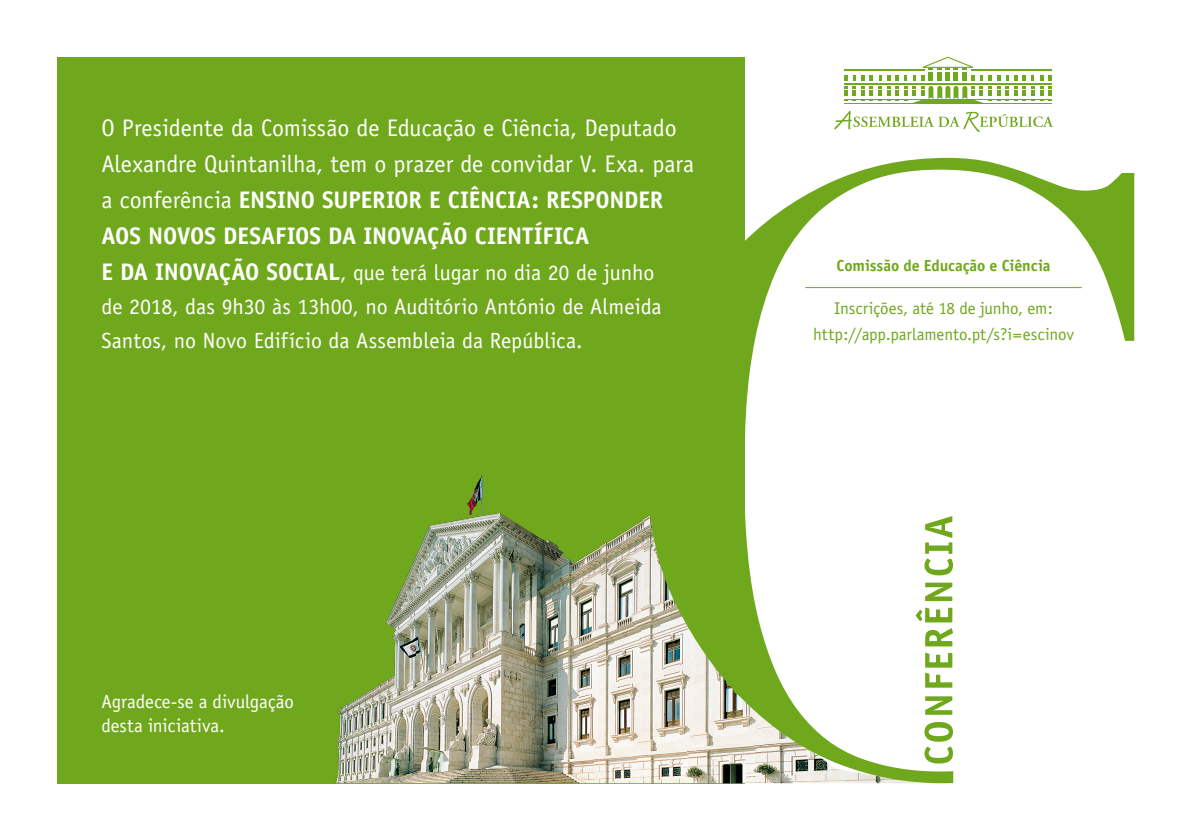
<style>
.page{position:relative;width:1191px;height:840px;background:#fff}
.page>*{position:absolute;margin:0;border:0;box-sizing:border-box;transform-origin:0 0}
.t1{font:24px/36px "Officina Sans";letter-spacing:-.005em;color:#fff}
.t2{font:22px/34px "Officina Sans";color:#fff}
.t3{font:19px/24px "Officina Sans";letter-spacing:-.005em;color:#fff}
.t4{font:17px/26px "Officina Sans";letter-spacing:-.005em;color:#70a81d;text-align:center}
.t5{font:700 16px "Officina Sans";letter-spacing:-.005em;color:#70a81d}
.s1{font-weight:700}
.s2{font-weight:700;font-size:24px}
</style>
<div class="page">
<div style="left:57px;top:57px;width:687px;height:725px;background:#70a81d"></div>
<img style="left:335px;top:474px;width:313px;height:308px">
<svg style="left:834px;top:111px;width:219px;height:21px"></svg>
<svg style="left:870px;top:75px;width:11px;height:26px"></svg>
<svg style="left:844px;top:75px;width:20px;height:26px"></svg>
<svg style="left:997px;top:75px;width:11px;height:26px"></svg>
<svg style="left:1014px;top:75px;width:20px;height:26px"></svg>
<svg style="left:1040px;top:75px;width:11px;height:26px"></svg>
<svg style="left:887px;top:75px;width:104px;height:28px"></svg>
<hr style="left:844px;top:84px;width:207px;height:1px;background:#70a81d">
<hr style="left:844px;top:103px;width:207px;height:1px;background:#70a81d">
<hr style="left:844px;top:99px;width:207px;height:1px;background:#70a81d">
<div style="left:928px;top:72px;width:5px;height:9px;background:#70a81d"></div>
<div style="left:937px;top:72px;width:5px;height:9px;background:#70a81d"></div>
<div style="left:945px;top:72px;width:5px;height:9px;background:#70a81d"></div>
<div style="left:953px;top:72px;width:5px;height:9px;background:#70a81d"></div>
<div style="left:962px;top:72px;width:5px;height:9px;background:#70a81d"></div>
<svg style="left:922px;top:57px;width:51px;height:12px"></svg>
<hr style="left:844px;top:69px;width:80px;height:2px;background:#70a81d">
<hr style="left:971px;top:69px;width:80px;height:2px;background:#70a81d">
<svg style="left:648px;top:158px;width:486px;height:624px"></svg>
<svg style="left:924px;top:721px;width:29px;height:42px"></svg>
<svg style="left:925px;top:696px;width:27px;height:18px"></svg>
<svg style="left:925px;top:652px;width:27px;height:35px"></svg>
<svg style="left:915px;top:607px;width:38px;height:39px"></svg>
<svg style="left:925px;top:582px;width:27px;height:18px"></svg>
<svg style="left:924px;top:516px;width:29px;height:59px"></svg>
<hr style="left:805px;top:287px;width:276px;height:1px;background:#70a81d">
<p class="t1" style="left:101px;top:110px;width:594px">O Presidente da Comissão de Educação e Ciência, Deputado Alexandre Quintanilha, tem o prazer de convidar V. Exa. para a conferência <span class="s1">ENSINO SUPERIOR E CIÊNCIA: RESPONDER AOS NOVOS DESAFIOS DA INOVAÇÃO CIENTÍFICA</span></p>
<p class="t2" style="left:101px;top:255px;width:562px"><span class="s2">E DA INOVAÇÃO SOCIAL</span>, que terá lugar no dia 20 de junho de 2018, das 9h30 às 13h00, no Auditório António de Almeida<br>Santos, no Novo Edifício da Assembleia da República.</p>
<p class="t5" style="left:836px;top:256px;width:215px">Comissão de Educação e Ciência</p>
<p class="t4" style="left:813px;top:295px;width:262px">Inscrições, até 18 de junho, em: http://app.parlamento.pt/s?i=escinov</p>
<p class="t3" style="left:101px;top:689px;width:194px">Agradece-se a divulgação desta iniciativa.</p>
</div>
